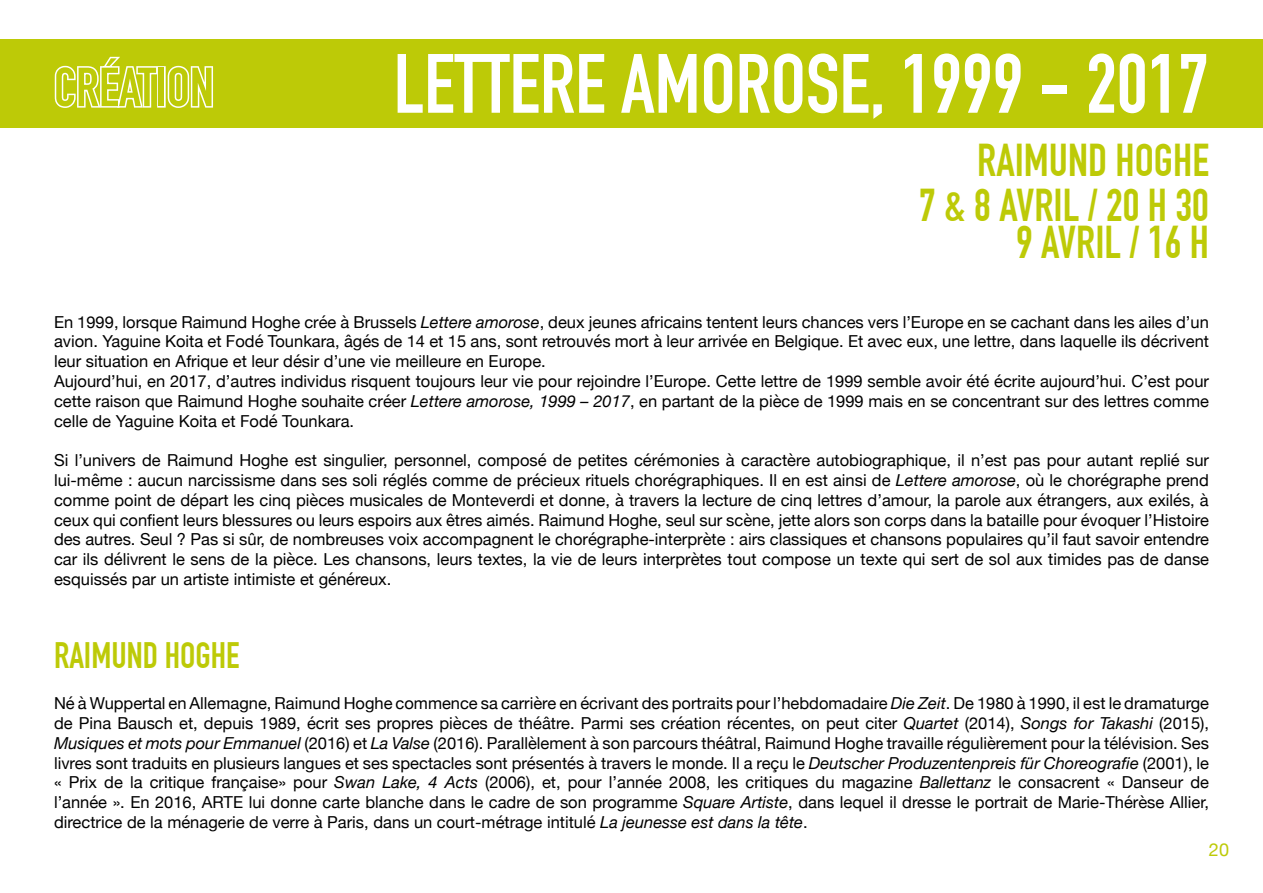
<style>
.page{position:relative;width:1263px;height:893px;background:#fff}
.page>*{position:absolute;margin:0;border:0;box-sizing:border-box;transform-origin:0 0}
.t1{font:700 82.5px "DIN Condensed";color:#fff}
.t2{font:700 54px "DIN Condensed";color:#bdca07}
.t3{font:700 45px/45px "DIN Condensed";color:#bdca07;text-align:right}
.t4{font:700 36px "DIN Condensed";color:#bdca07}
.t5{font:18px "Helvetica Neue";color:#bdca07}
.t6{font:16.5px/19.8px "Helvetica Neue";color:#000;text-align:justify}
.s1{font-style:italic}
</style>
<div class="page">
<div style="left:0;top:39px;width:1263px;height:89px;background:#bdca07"></div>
<svg style="left:54px;top:56px;width:103px;height:52px"></svg>
<div style="left:157px;top:66px;width:9px;height:42px;border:3px solid #fff"></div>
<svg style="left:165px;top:65px;width:48px;height:43px"></svg>
<h2 class="t2" style="left:54px;top:56px;width:161px">CRÉATION</h2>
<h1 class="t1" style="left:394px;top:35px;width:817px">LETTERE AMOROSE, 1999 - 2017</h1>
<h3 class="t3" style="left:919px;top:138px;width:291px">RAIMUND HOGHE<br>7 &amp; 8 AVRIL / 20 H 30</h3>
<h3 class="t3" style="left:1016px;top:220px;width:194px">9 AVRIL / 16 H</h3>
<p class="t6" style="left:54px;top:313px;width:1156px;text-align:left">En 1999, lorsque Raimund Hoghe crée à Brussels <span class="s1">Lettere amorose</span>, deux jeunes africains tentent leurs chances vers l’Europe en se cachant dans les ailes d’un avion. Yaguine Koita et Fodé Tounkara, âgés de 14 et 15 ans, sont retrouvés mort à leur arrivée en Belgique. Et avec eux, une lettre, dans laquelle ils décrivent leur situation en Afrique et leur désir d’une vie meilleure en Europe.<br>Aujourd’hui, en 2017, d’autres individus risquent toujours leur vie pour rejoindre l’Europe. Cette lettre de 1999 semble avoir été écrite aujourd’hui. C’est pour cette raison que Raimund Hoghe souhaite créer <span class="s1">Lettere amorose, 1999 – 2017</span>, en partant de la pièce de 1999 mais en se concentrant sur des lettres comme celle de Yaguine Koita et Fodé Tounkara.</p>
<p class="t6" style="left:54px;top:451px;width:1156px">Si l’univers de Raimund Hoghe est singulier, personnel, composé de petites cérémonies à caractère autobiographique, il n’est pas pour autant replié sur lui-même : aucun narcissisme dans ses soli réglés comme de précieux rituels chorégraphiques. Il en est ainsi de <span class="s1">Lettere amorose</span>, où le chorégraphe prend comme point de départ les cinq pièces musicales de Monteverdi et donne, à travers la lecture de cinq lettres d’amour, la parole aux étrangers, aux exilés, à ceux qui confient leurs blessures ou leurs espoirs aux êtres aimés. Raimund Hoghe, seul sur scène, jette alors son corps dans la bataille pour évoquer l’Histoire des autres. Seul ? Pas si sûr, de nombreuses voix accompagnent le chorégraphe-interprète : airs classiques et chansons populaires qu’il faut savoir entendre car ils délivrent le sens de la pièce. Les chansons, leurs textes, la vie de leurs interprètes tout compose un texte qui sert de sol aux timides pas de danse esquissés par un artiste intimiste et généreux.</p>
<h3 class="t4" style="left:54px;top:634px;width:187px">RAIMUND HOGHE</h3>
<p class="t6" style="left:54px;top:694px;width:1156px">Né à Wuppertal en Allemagne, Raimund Hoghe commence sa carrière en écrivant des portraits pour l’hebdomadaire <span class="s1">Die Zeit</span>. De 1980 à 1990, il est le dramaturge de Pina Bausch et, depuis 1989, écrit ses propres pièces de théâtre. Parmi ses création récentes, on peut citer <span class="s1">Quartet</span> (2014), <span class="s1">Songs for Takashi</span> (2015), <span class="s1">Musiques et mots pour Emmanuel</span> (2016) et <span class="s1">La Valse</span> (2016). Parallèlement à son parcours théâtral, Raimund Hoghe travaille régulièrement pour la télévision. Ses livres sont traduits en plusieurs langues et ses spectacles sont présentés à travers le monde. Il a reçu le <span class="s1">Deutscher Produzentenpreis für Choreografie</span> (2001), le « Prix de la critique française» pour <span class="s1">Swan Lake, 4 Acts</span> (2006), et, pour l’année 2008, les critiques du magazine <span class="s1">Ballettanz</span> le consacrent « Danseur de l’année ». En 2016, ARTE lui donne carte blanche dans le cadre de son programme <span class="s1">Square Artiste</span>, dans lequel il dresse le portrait de Marie-Thérèse Allier, directrice de la ménagerie de verre à Paris, dans un court-métrage intitulé <span class="s1">La jeunesse est dans la tête</span>.</p>
<p class="t5" style="left:1209px;top:837px;width:22px">20</p>
</div>
